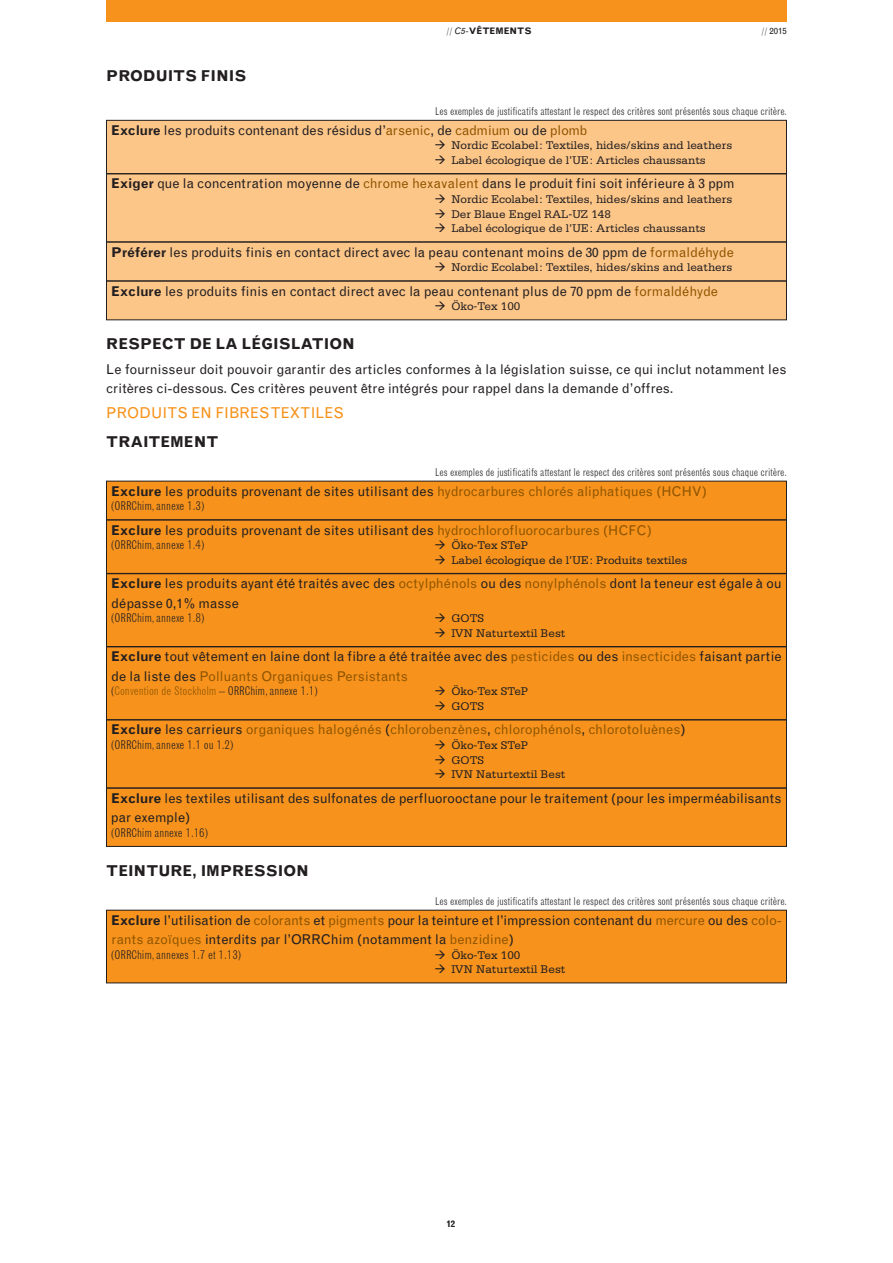
<style>
.page{position:relative;width:893px;height:1263px;background:#fff}
.page>*{position:absolute;margin:0;border:0;box-sizing:border-box;transform-origin:0 0}
.t1{font:700 15px "Grotesque";color:#231f20}
.t2{font:15px "Grotesque";color:#f7931d}
.t3{font:13.5px/19.5px "Grotesque";letter-spacing:-.005em;color:#231f20}
.t4{font:13.5px "Grotesque";letter-spacing:-.01em;color:#905500}
.t5{font:11.7px/14.5px "Serifa";color:#231f20}
.t6{font:300 condensed 11.7px "Grotesque";color:#231f20}
.t7{font:300 condensed 11.7px "Grotesque";color:#905500}
.t8{font:300 condensed 10.5px "Grotesque";color:#231f20}
.t9{font:700 9px "Grotesque";color:#231f20}
.t10{font:9px "Grotesque";color:#231f20}
.s1{font-weight:300}
.s2{font-weight:400;font-style:italic}
.s3{font-weight:700}
.s4{color:#905500}
.s5{color:#231f20}
.s6{font-weight:700;color:#231f20}
</style>
<div class="page">
<div style="left:106px;top:120px;width:680px;height:54px;background:#fdc689"></div>
<div style="left:106px;top:120px;width:681px;height:54px;border:1px solid #231f20"></div>
<div style="left:106px;top:174px;width:680px;height:68px;background:#fdc689"></div>
<div style="left:106px;top:174px;width:681px;height:68px;border:1px solid #231f20"></div>
<div style="left:106px;top:242px;width:680px;height:39px;background:#fdc689"></div>
<div style="left:106px;top:242px;width:681px;height:39px;border:1px solid #231f20"></div>
<div style="left:106px;top:281px;width:680px;height:39px;background:#fdc689"></div>
<div style="left:106px;top:281px;width:681px;height:39px;border:1px solid #231f20"></div>
<div style="left:106px;top:481px;width:680px;height:39px;background:#f7931d"></div>
<div style="left:106px;top:481px;width:681px;height:39px;border:1px solid #231f20"></div>
<div style="left:106px;top:520px;width:680px;height:53px;background:#f7931d"></div>
<div style="left:106px;top:574px;width:680px;height:72px;background:#f7931d"></div>
<div style="left:106px;top:573px;width:681px;height:74px;border:1px solid #231f20"></div>
<div style="left:106px;top:647px;width:680px;height:73px;background:#f7931d"></div>
<div style="left:106px;top:647px;width:681px;height:73px;border:1px solid #231f20"></div>
<div style="left:106px;top:720px;width:680px;height:68px;background:#f7931d"></div>
<div style="left:106px;top:788px;width:680px;height:58px;background:#f7931d"></div>
<div style="left:106px;top:788px;width:681px;height:58px;border:1px solid #231f20"></div>
<div style="left:106px;top:910px;width:680px;height:73px;background:#f7931d"></div>
<div style="left:106px;top:0;width:681px;height:21px;background:#f7931d"></div>
<p class="t1" style="left:106px;top:70px;width:142px">PRODUITS FINIS</p>
<p class="t9" style="left:446px;top:28px;width:87px"><span class="s1">//</span> <span class="s2">C5-</span>VÊTEMENTS</p>
<p class="t10" style="left:761px;top:28px;width:27px"><span class="s1">//</span> 2015</p>
<p class="t8" style="left:435px;top:107px;width:353px">Les exemples de justificatifs attestant le respect des critères sont présentés sous chaque critère.</p>
<p class="t3" style="left:111px;top:121px;width:478px"><span class="s3">Exclure</span> les produits contenant des résidus d’<span class="s4">arsenic</span>, de <span class="s4">cadmium</span> ou de <span class="s4">plomb</span></p>
<p class="t5" style="left:451px;top:139px;width:282px">Nordic Ecolabel: Textiles, hides/skins and leathers<br>Label écologique de l’UE: Articles chaussants</p>
<p class="t3" style="left:111px;top:175px;width:625px"><span class="s3">Exiger</span> que la concentration moyenne de <span class="s4">chrome hexavalent</span> dans le produit fini soit inférieure à 3 ppm</p>
<p class="t5" style="left:451px;top:193px;width:282px">Nordic Ecolabel: Textiles, hides/skins and leathers<br>Der Blaue Engel RAL-UZ 148<br>Label écologique de l’UE: Articles chaussants</p>
<p class="t3" style="left:111px;top:243px;width:624px"><span class="s3">Préférer</span> les produits finis en contact direct avec la peau contenant moins de 30 ppm de <span class="s4">formaldéhyde</span></p>
<p class="t5" style="left:451px;top:261px;width:282px">Nordic Ecolabel: Textiles, hides/skins and leathers</p>
<p class="t3" style="left:111px;top:282px;width:608px"><span class="s3">Exclure</span> les produits finis en contact direct avec la peau contenant plus de 70 ppm de <span class="s4">formaldéhyde</span></p>
<p class="t5" style="left:451px;top:300px;width:71px">Öko-Tex 100</p>
<p class="t1" style="left:106px;top:338px;width:250px">RESPECT DE LA LÉGISLATION</p>
<p class="t3" style="left:106px;top:360px;width:682px">Le fournisseur doit pouvoir garantir des articles conformes à la législation suisse, ce qui inclut notamment les critères ci-dessous. Ces critères peuvent être intégrés pour rappel dans la demande d’offres.</p>
<p class="t2" style="left:106px;top:407px;width:239px">PRODUITS EN FIBRES TEXTILES</p>
<p class="t1" style="left:106px;top:436px;width:114px">TRAITEMENT</p>
<p class="t8" style="left:435px;top:468px;width:353px">Les exemples de justificatifs attestant le respect des critères sont présentés sous chaque critère.</p>
<p class="t3" style="left:111px;top:482px;width:597px"><span class="s3">Exclure</span> les produits provenant de sites utilisant des <span class="s4">hydrocarbures chlorés aliphatiques (HCHV)</span></p>
<p class="t6" style="left:111px;top:501px;width:95px">(ORRChim, annexe 1.3)</p>
<p class="t3" style="left:111px;top:521px;width:542px"><span class="s3">Exclure</span> les produits provenant de sites utilisant des <span class="s4">hydrochlorofluorocarbures (HCFC)</span></p>
<p class="t6" style="left:111px;top:540px;width:95px">(ORRChim, annexe 1.4)</p>
<p class="t5" style="left:451px;top:539px;width:237px">Öko-Tex STeP<br>Label écologique de l’UE: Produits textiles</p>
<p class="t3" style="left:111px;top:575px;width:672px"><span class="s3">Exclure</span> les produits ayant été traités avec des <span class="s4">octylphénols</span> ou des <span class="s4">nonylphénols</span> dont la teneur est égale à ou dépasse 0,1% masse</p>
<p class="t6" style="left:111px;top:614px;width:95px">(ORRChim, annexe 1.8)</p>
<p class="t5" style="left:451px;top:612px;width:116px">GOTS<br>IVN Naturtextil Best</p>
<p class="t3" style="left:111px;top:648px;width:672px"><span class="s3">Exclure</span> tout vêtement en laine dont la fibre a été traitée avec des <span class="s4">pesticides</span> ou des <span class="s4">insecticides</span> faisant partie de la liste des <span class="s4">Polluants Organiques Persistants</span></p>
<p class="t7" style="left:111px;top:687px;width:208px"><span class="s5">(</span>Convention de Stockholm <span class="s5">– ORRChim, annexe 1.1)</span></p>
<p class="t5" style="left:451px;top:685px;width:78px">Öko-Tex STeP<br>GOTS</p>
<p class="t4" style="left:111px;top:725px;width:576px"><span class="s6">Exclure</span> <span class="s5">les carrieurs</span> organiques halogénés <span class="s5">(</span>chlorobenzènes<span class="s5">,</span> chlorophénols<span class="s5">,</span> chlorotoluènes<span class="s5">)</span></p>
<p class="t6" style="left:111px;top:740px;width:124px">(ORRChim, annexe 1.1 ou 1.2)</p>
<p class="t5" style="left:451px;top:739px;width:116px">Öko-Tex STeP<br>GOTS<br>IVN Naturtextil Best</p>
<p class="t3" style="left:111px;top:789px;width:672px"><span class="s3">Exclure</span> les textiles utilisant des sulfonates de perfluorooctane pour le traitement (pour les imperméabilisants par exemple)</p>
<p class="t6" style="left:111px;top:828px;width:98px">(ORRChim annexe 1.16)</p>
<p class="t1" style="left:106px;top:865px;width:204px">TEINTURE, IMPRESSION</p>
<p class="t8" style="left:435px;top:897px;width:353px">Les exemples de justificatifs attestant le respect des critères sont présentés sous chaque critère.</p>
<p class="t3" style="left:111px;top:911px;width:672px"><span class="s3">Exclure</span> l’utilisation de <span class="s4">colorants</span> et <span class="s4">pigments</span> pour la teinture et l’impression contenant du <span class="s4">mercure</span> ou des <span class="s4">colo&shy;rants azoïques</span> interdits par l’ORRChim (notamment la <span class="s4">benzidine</span>)</p>
<p class="t6" style="left:111px;top:950px;width:131px">(ORRChim, annexes 1.7 et 1.13)</p>
<p class="t5" style="left:451px;top:948px;width:116px">Öko-Tex 100<br>IVN Naturtextil Best</p>
<p class="t9" style="left:446px;top:1220px;width:10px">12</p>
</div>
